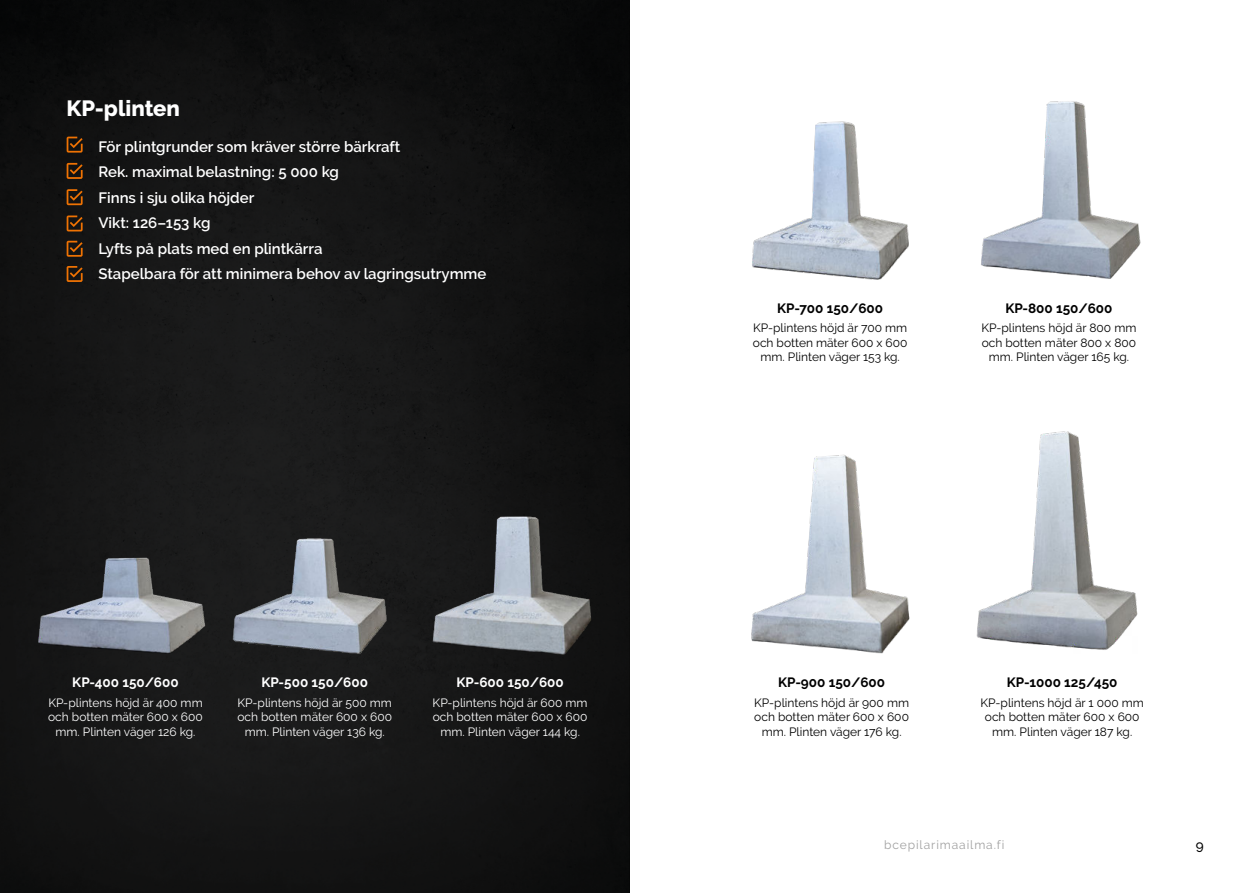
<style>
.page{position:relative;width:1259px;height:893px;background:#fff}
.page>*{position:absolute;margin:0;border:0;box-sizing:border-box;transform-origin:0 0}
.t1{font:800 22.05px "Raleway";color:#fff}
.t2{font:600 15px/25.5px "Raleway";color:#fff}
.t3{font:700 13.5px "Raleway";color:#000}
.t4{font:700 13.5px "Raleway";color:#fff}
.t5{font:500 13.5px "Raleway";color:#000}
.t6{font:12px/14.4px "Raleway";color:#000;text-align:center}
.t7{font:12px/14.4px "Raleway";color:#fff;text-align:center}
.t8{font:12px "Raleway";letter-spacing:.075em;color:#a1a1a1}
</style>
<div class="page">
<img style="left:0;top:0;width:629px;height:893px">
<svg style="left:67px;top:163px;width:16px;height:16px"></svg>
<svg style="left:67px;top:137px;width:16px;height:16px"></svg>
<svg style="left:67px;top:189px;width:16px;height:16px"></svg>
<svg style="left:67px;top:215px;width:16px;height:16px"></svg>
<svg style="left:67px;top:241px;width:16px;height:16px"></svg>
<svg style="left:67px;top:266px;width:16px;height:16px"></svg>
<img style="left:219px;top:507px;width:187px;height:154px">
<img style="left:32px;top:534px;width:187px;height:127px">
<img style="left:421px;top:498px;width:178px;height:164px">
<img style="left:981px;top:101px;width:160px;height:178px">
<img style="left:752px;top:121px;width:157px;height:159px">
<img style="left:751px;top:454px;width:159px;height:200px">
<img style="left:976px;top:431px;width:162px;height:219px">
<h1 class="t1" style="left:67px;top:100px;width:115px">KP-plinten</h1>
<p class="t2" style="left:98px;top:135px;width:389px">För plintgrunder som kräver större bärkraft<br>Rek. maximal belastning: 5 000 kg<br>Finns i sju olika höjder<br>Vikt: 126–153 kg<br>Lyfts på plats med en plintkärra<br>Stapelbara för att minimera behov av lagringsutrymme</p>
<p class="t4" style="left:72px;top:677px;width:108px">KP-400 150/600</p>
<p class="t4" style="left:261px;top:677px;width:108px">KP-500 150/600</p>
<p class="t4" style="left:456px;top:677px;width:109px">KP-600 150/600</p>
<p class="t7" style="left:48px;top:696px;width:156px">KP-plintens höjd är 400 mm och botten mäter 600 x 600 mm. Plinten väger 126 kg.</p>
<p class="t7" style="left:237px;top:696px;width:156px">KP-plintens höjd är 500 mm och botten mäter 600 x 600 mm. Plinten väger 136 kg.</p>
<p class="t7" style="left:432px;top:696px;width:156px">KP-plintens höjd är 600 mm och botten mäter 600 x 600 mm. Plinten väger 144 kg.</p>
<p class="t3" style="left:777px;top:303px;width:107px">KP-700 150/600</p>
<p class="t3" style="left:1005px;top:303px;width:109px">KP-800 150/600</p>
<p class="t6" style="left:753px;top:322px;width:156px">KP-plintens höjd är 700 mm och botten mäter 600 x 600 mm. Plinten väger 153 kg.</p>
<p class="t6" style="left:981px;top:322px;width:156px">KP-plintens höjd är 800 mm och botten mäter 800 x 800 mm. Plinten väger 165 kg.</p>
<p class="t3" style="left:778px;top:677px;width:108px">KP-900 150/600</p>
<p class="t3" style="left:1007px;top:677px;width:112px">KP-1000 125/450</p>
<p class="t6" style="left:754px;top:696px;width:156px">KP-plintens höjd är 900 mm och botten mäter 600 x 600 mm. Plinten väger 176 kg.</p>
<p class="t6" style="left:980px;top:696px;width:165px">KP-plintens höjd är 1 000 mm och botten mäter 600 x 600 mm. Plinten väger 187 kg.</p>
<p class="t8" style="left:884px;top:840px;width:122px">bcepilarimaailma.fi</p>
<p class="t5" style="left:1195px;top:840px;width:9px">9</p>
</div>
